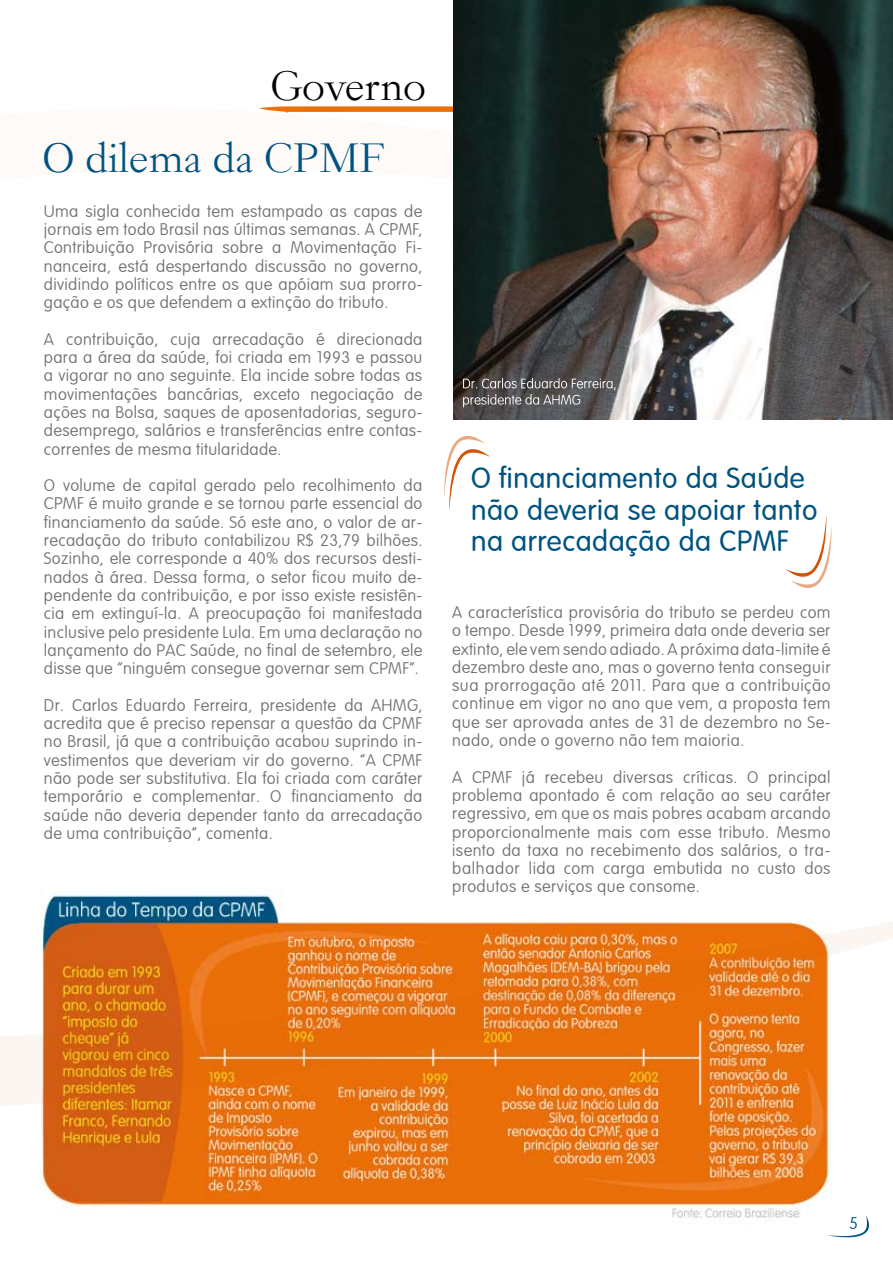
<style>
.page{position:relative;width:893px;height:1263px;background:#fff}
.page>*{position:absolute;margin:0;border:0;box-sizing:border-box;transform-origin:0 0}
.t1{font:45px "Garogier";color:#005380}
.t2{font:45px "Garogier";color:#000}
.t3{font:300 28.65px/31.5px "VAG Rounded Light S Si";letter-spacing:.02em;color:#005380}
.t4{font:100 16.5px/18.3px "VAG Rounded Light S Si";letter-spacing:.02em;color:#707173;text-align:justify}
.t5{font:100 16.5px "VAG Rounded Light S Si";color:#005380}
</style>
<div class="page">
<svg style="left:0;top:905px;width:893px;height:308px"></svg>
<svg style="left:259px;top:104px;width:195px;height:10px"></svg>
<img style="left:454px;top:0;width:439px;height:420px">
<svg style="left:827px;top:1215px;width:42px;height:23px"></svg>
<svg style="left:444px;top:435px;width:46px;height:76px"></svg>
<svg style="left:786px;top:515px;width:45px;height:73px"></svg>
<svg style="left:463px;top:378px;width:153px;height:29px;background:#6a6869"></svg>
<h1 class="t2" style="left:271px;top:64px;width:157px">Governo</h1>
<h1 class="t1" style="left:43px;top:136px;width:343px">O dilema da CPMF</h1>
<p class="t4" style="left:44px;top:202px;width:380px">Uma sigla conhecida tem estampado as capas de jornais em todo Brasil nas últimas semanas. A CPMF, Contribuição Provisória sobre a Movimentação Fi&shy;nanceira, está despertando discussão no governo, dividindo políticos entre os que apóiam sua prorro&shy;gação e os que defendem a extinção do tributo.</p>
<p class="t4" style="left:44px;top:330px;width:380px">A contribuição, cuja arrecadação é direcionada para a área da saúde, foi criada em 1993 e passou a vigorar no ano seguinte. Ela incide sobre todas as movimentações bancárias, exceto negociação de ações na Bolsa, saques de aposentadorias, seguro&shy;desemprego, salários e transferências entre contas&shy;correntes de mesma titularidade.</p>
<p class="t4" style="left:44px;top:476px;width:380px">O volume de capital gerado pelo recolhimento da CPMF é muito grande e se tornou parte essencial do financiamento da saúde. Só este ano, o valor de ar&shy;recadação do tributo contabilizou R$ 23,79 bilhões.<br>Sozinho, ele corresponde a 40% dos recursos desti&shy;nados à área. Dessa forma, o setor ficou muito de&shy;pendente da contribuição, e por isso existe resistên&shy;cia em extinguí-la. A preocupação foi manifestada inclusive pelo presidente Lula. Em uma declaração no lançamento do PAC Saúde, no final de setembro, ele disse que “ninguém consegue governar sem CPMF”.</p>
<p class="t4" style="left:44px;top:696px;width:380px">Dr. Carlos Eduardo Ferreira, presidente da AHMG, acredita que é preciso repensar a questão da CPMF no Brasil, já que a contribuição acabou suprindo in&shy;vestimentos que deveriam vir do governo. “A CPMF não pode ser substitutiva. Ela foi criada com caráter temporário e complementar. O financiamento da saúde não deveria depender tanto da arrecadação de uma contribuição”, comenta.</p>
<h2 class="t3" style="left:471px;top:462px;width:348px">O financiamento da Saúde não deveria se apoiar tanto na arrecadação da CPMF</h2>
<p class="t4" style="left:452px;top:603px;width:380px">A característica provisória do tributo se perdeu com o tempo. Desde 1999, primeira data onde deveria ser extinto, ele vem sendo adiado. A próxima data-limite é dezembro deste ano, mas o governo tenta conseguir sua prorrogação até 2011. Para que a contribuição continue em vigor no ano que vem, a proposta tem que ser aprovada antes de 31 de dezembro no Se&shy;nado, onde o governo não tem maioria.</p>
<p class="t4" style="left:452px;top:768px;width:380px">A CPMF já recebeu diversas críticas. O principal problema apontado é com relação ao seu caráter regressivo, em que os mais pobres acabam arcando proporcionalmente mais com esse tributo. Mesmo isento da taxa no recebimento dos salários, o tra&shy;balhador lida com carga embutida no custo dos produtos e serviços que consome.</p>
<p class="t5" style="left:849px;top:1214px;width:10px">5</p>
</div>
